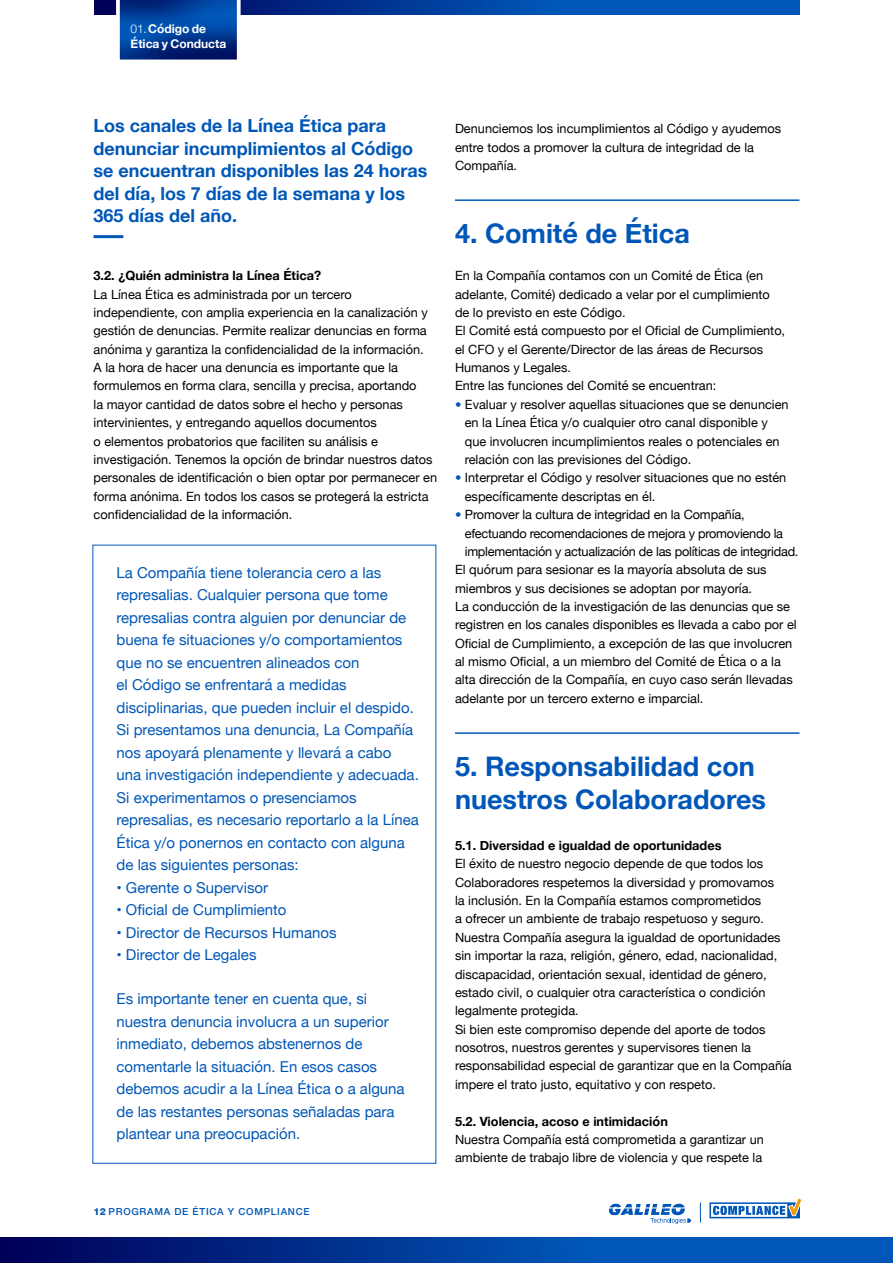
<style>
.page{position:relative;width:893px;height:1263px;background:#fff}
.page>*{position:absolute;margin:0;border:0;box-sizing:border-box;transform-origin:0 0}
.t1{font:700 27px/33px "Helvetica Neue";color:#0057b7}
.t2{font:700 18px/22.5px "Helvetica Neue";color:#0057b7}
.t3{font:15px/22.5px "Helvetica Neue";color:#0057b7}
.t4{font:12.75px/18.3px "Helvetica Neue";color:#000}
.t5{font:700 12.75px "Helvetica Neue";color:#000}
.t6{font:12.75px "Helvetica Neue";letter-spacing:-.02em;color:#000}
.t7{font:700 12px/15px "Helvetica Neue";color:#fff}
.t8{font:500 9.75px "Helvetica Neue LT Std";letter-spacing:.075em;color:#0057b7}
.s1{font-weight:300}
.s2{font-weight:800}
.s3{font-weight:500;color:#0057b7}
</style>
<div class="page">
<svg style="left:0;top:1237px;width:893px;height:26px;background:#003997"></svg>
<svg style="left:95px;top:0;width:704px;height:15px;background:#0042a1"></svg>
<svg style="left:700px;top:1202px;width:1px;height:20px"></svg>
<svg style="left:709px;top:1199px;width:92px;height:19px"></svg>
<svg style="left:609px;top:1204px;width:82px;height:20px"></svg>
<svg style="left:114px;top:0;width:128px;height:60px;background:#154b9d"></svg>
<hr style="left:94px;top:235px;width:29px;height:3px;background:#0057b7">
<hr style="left:455px;top:199px;width:344px;height:2px;background:#0057b7">
<hr style="left:455px;top:732px;width:344px;height:2px;background:#0057b7">
<p class="t7" style="left:131px;top:22px;width:97px"><span class="s1">01.</span> Código de<br>Ética y Conducta</p>
<h2 class="t2" style="left:94px;top:115px;width:335px">Los canales de la Línea Ética para denunciar incumplimientos al Código se encuentran disponibles las 24 horas del día, los 7 días de la semana y los<br>365 días del año.</h2>
<p class="t5" style="left:94px;top:266px;width:229px">3.2. ¿Quién administra la Línea Ética?</p>
<p class="t4" style="left:94px;top:286px;width:345px">La Línea Ética es administrada por un tercero independiente, con amplia experiencia en la canalización y gestión de denuncias. Permite realizar denuncias en forma anónima y garantiza la confidencialidad de la información.<br>A la hora de hacer una denuncia es importante que la formulemos en forma clara, sencilla y precisa, aportando<br>la mayor cantidad de datos sobre el hecho y personas intervinientes, y entregando aquellos documentos<br>o elementos probatorios que faciliten su análisis e investigación. Tenemos la opción de brindar nuestros datos personales de identificación o bien optar por permanecer en forma anónima. En todos los casos se protegerá la estricta confidencialidad de la información.</p>
<p class="t3" style="left:117px;top:562px;width:304px">La Compañía tiene tolerancia cero a las represalias. Cualquier persona que tome represalias contra alguien por denunciar de buena fe situaciones y/o comportamientos que no se encuentren alineados con<br>el Código se enfrentará a medidas disciplinarias, que pueden incluir el despido.<br>Si presentamos una denuncia, La Compañía nos apoyará plenamente y llevará a cabo una investigación independiente y adecuada.<br>Si experimentamos o presenciamos represalias, es necesario reportarlo a la Línea Ética y/o ponernos en contacto con alguna de las siguientes personas:</p>
<p class="t3" style="left:117px;top:877px;width:153px">• Gerente o Supervisor</p>
<p class="t3" style="left:117px;top:899px;width:172px">• Oficial de Cumplimiento</p>
<p class="t3" style="left:117px;top:922px;width:222px">• Director de Recursos Humanos</p>
<p class="t3" style="left:117px;top:944px;width:141px">• Director de Legales</p>
<p class="t3" style="left:117px;top:989px;width:290px">Es importante tener en cuenta que, si nuestra denuncia involucra a un superior inmediato, debemos abstenernos de comentarle la situación. En esos casos debemos acudir a la Línea Ética o a alguna de las restantes personas señaladas para plantear una preocupación.</p>
<p class="t8" style="left:94px;top:1205px;width:218px"><span class="s2">12</span> PROGRAMA DE ÉTICA Y COMPLIANCE</p>
<p class="t4" style="left:455px;top:120px;width:328px">Denunciemos los incumplimientos al Código y ayudemos entre todos a promover la cultura de integridad de la<br>Compañía.</p>
<h1 class="t1" style="left:455px;top:218px;width:236px">4. Comité de Ética</h1>
<p class="t4" style="left:455px;top:267px;width:332px">En la Compañía contamos con un Comité de Ética (en adelante, Comité) dedicado a velar por el cumplimiento de lo previsto en este Código.<br>El Comité está compuesto por el Oficial de Cumplimiento, el CFO y el Gerente/Director de las áreas de Recursos Humanos y Legales.<br>Entre las funciones del Comité se encuentran:</p>
<p class="t4" style="left:465px;top:396px;width:325px;text-indent:-10px"><span class="s3">•</span> Evaluar y resolver aquellas situaciones que se denuncien en la Línea Ética y/o cualquier otro canal disponible y que involucren incumplimientos reales o potenciales en relación con las previsiones del Código.</p>
<p class="t4" style="left:465px;top:469px;width:323px;text-indent:-10px"><span class="s3">•</span> Interpretar el Código y resolver situaciones que no estén específicamente descriptas en él.</p>
<p class="t4" style="left:455px;top:506px;width:291px"><span class="s3">•</span> Promover la cultura de integridad en la Compañía,</p>
<p class="t6" style="left:465px;top:524px;width:320px">efectuando recomendaciones de mejora y promoviendo la</p>
<p class="t6" style="left:465px;top:542px;width:335px">implementación y actualización de las políticas de integridad.</p>
<p class="t4" style="left:455px;top:561px;width:313px">El quórum para sesionar es la mayoría absoluta de sus</p>
<p class="t4" style="left:455px;top:580px;width:299px">miembros y sus decisiones se adoptan por mayoría.</p>
<p class="t4" style="left:455px;top:598px;width:337px">La conducción de la investigación de las denuncias que se</p>
<p class="t4" style="left:455px;top:616px;width:343px">registren en los canales disponibles es llevada a cabo por el</p>
<p class="t4" style="left:455px;top:635px;width:339px">Oficial de Cumplimiento, a excepción de las que involucren</p>
<p class="t4" style="left:455px;top:653px;width:327px">al mismo Oficial, a un miembro del Comité de Ética o a la</p>
<p class="t4" style="left:455px;top:671px;width:339px">alta dirección de la Compañía, en cuyo caso serán llevadas</p>
<p class="t4" style="left:455px;top:690px;width:250px">adelante por un tercero externo e imparcial.</p>
<h1 class="t1" style="left:455px;top:751px;width:313px">5. Responsabilidad con nuestros Colaboradores</h1>
<p class="t5" style="left:455px;top:835px;width:268px">5.1. Diversidad e igualdad de oportunidades</p>
<p class="t4" style="left:455px;top:855px;width:338px">El éxito de nuestro negocio depende de que todos los Colaboradores respetemos la diversidad y promovamos<br>la inclusión. En la Compañía estamos comprometidos<br>a ofrecer un ambiente de trabajo respetuoso y seguro.<br>Nuestra Compañía asegura la igualdad de oportunidades sin importar la raza, religión, género, edad, nacionalidad, discapacidad, orientación sexual, identidad de género, estado civil, o cualquier otra característica o condición legalmente protegida.<br>Si bien este compromiso depende del aporte de todos nosotros, nuestros gerentes y supervisores tienen la responsabilidad especial de garantizar que en la Compañía impere el trato justo, equitativo y con respeto.</p>
<p class="t5" style="left:455px;top:1111px;width:214px">5.2. Violencia, acoso e intimidación</p>
<p class="t4" style="left:455px;top:1131px;width:310px">Nuestra Compañía está comprometida a garantizar un ambiente de trabajo libre de violencia y que respete la</p>
</div>
